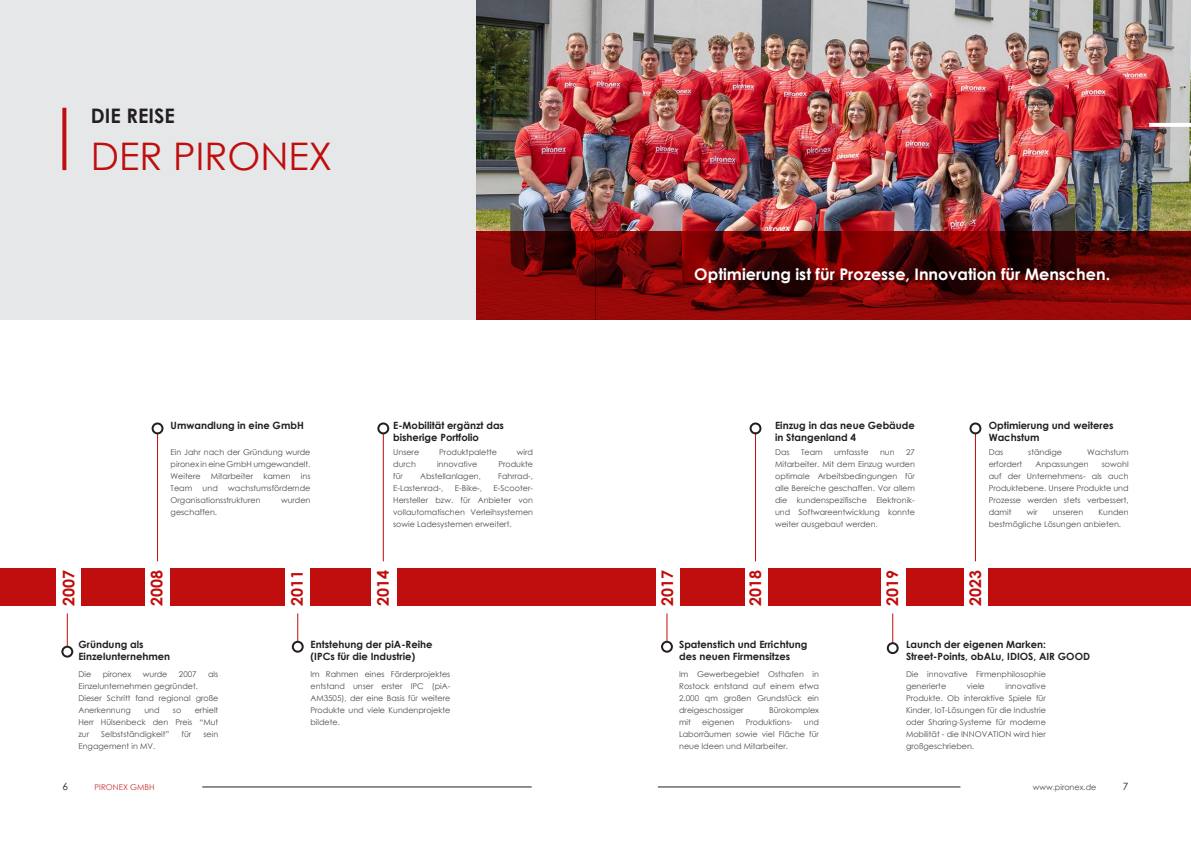
<style>
.page{position:relative;width:1191px;height:842px;background:#fff}
.page>*{position:absolute;margin:0;border:0;box-sizing:border-box;transform-origin:0 0}
.t1{font:38px "Century Gothic";color:#c00d0d}
.t2{font:700 20px "Century Gothic";color:#231f20}
.t3{font:700 16px "Century Gothic";color:#fff}
.t4{font:700 16px "Century Gothic";color:#c00d0d}
.t5{font:700 10px/12px "Century Gothic";color:#231f20}
.t6{font:10px "Century Gothic";color:#231f20}
.t7{font:8px/12px "Century Gothic";color:#4b4c4d;text-align:justify}
.t8{font:8px "Century Gothic";color:#c93131}
</style>
<div class="page">
<img style="left:476px;top:0;width:715px;height:231px">
<div style="left:0;top:0;width:476px;height:320px;background:#e6e7e9"></div>
<svg style="left:476px;top:231px;width:119px;height:89px;background:#7d0706"></svg>
<svg style="left:595px;top:231px;width:596px;height:89px;background:#6c0505"></svg>
<svg style="left:62px;top:108px;width:4px;height:62px"></svg>
<hr style="left:1149px;top:123px;width:42px;height:4px;background:#fff">
<hr style="left:67px;top:613px;width:1px;height:34px;background:#c00d0d">
<svg style="left:297px;top:613px;width:1px;height:28px"></svg>
<svg style="left:666px;top:613px;width:1px;height:28px"></svg>
<hr style="left:892px;top:613px;width:1px;height:30px;background:#c00d0d">
<hr style="left:157px;top:433px;width:1px;height:128px;background:#c00d0d">
<hr style="left:383px;top:433px;width:1px;height:128px;background:#c00d0d">
<hr style="left:755px;top:432px;width:1px;height:129px;background:#c00d0d">
<hr style="left:975px;top:433px;width:1px;height:128px;background:#c00d0d">
<div style="left:61px;top:646px;width:12px;height:12px;border:2px solid #231f20;border-radius:50%"></div>
<div style="left:292px;top:641px;width:12px;height:12px;border:2px solid #231f20;border-radius:50%"></div>
<div style="left:377px;top:422px;width:12px;height:12px;border:2px solid #231f20;border-radius:50%"></div>
<div style="left:152px;top:422px;width:11px;height:12px;border:2px solid #231f20;border-radius:50%"></div>
<div style="left:749px;top:422px;width:12px;height:12px;border:2px solid #231f20;border-radius:50%"></div>
<div style="left:661px;top:641px;width:12px;height:12px;border:2px solid #231f20;border-radius:50%"></div>
<div style="left:886px;top:642px;width:12px;height:12px;border:2px solid #231f20;border-radius:50%"></div>
<div style="left:969px;top:422px;width:12px;height:12px;border:2px solid #231f20;border-radius:50%"></div>
<div style="left:0;top:568px;width:56px;height:38px;background:#c00d0d"></div>
<div style="left:82px;top:568px;width:63px;height:38px;background:#c00d0d"></div>
<div style="left:310px;top:568px;width:61px;height:38px;background:#c00d0d"></div>
<div style="left:595px;top:568px;width:61px;height:38px;background:#c00d0d"></div>
<div style="left:680px;top:568px;width:64px;height:38px;background:#c00d0d"></div>
<div style="left:906px;top:568px;width:57px;height:38px;background:#c00d0d"></div>
<div style="left:988px;top:568px;width:203px;height:38px;background:#c00d0d"></div>
<div style="left:767px;top:568px;width:113px;height:38px;background:#c00d0d"></div>
<div style="left:397px;top:568px;width:198px;height:38px;background:#c00d0d"></div>
<div style="left:171px;top:568px;width:114px;height:38px;background:#c00d0d"></div>
<hr style="left:202px;top:787px;width:329px;height:1px;background:#231f20">
<hr style="left:658px;top:787px;width:302px;height:1px;background:#231f20">
<h2 class="t2" style="left:91px;top:100px;width:85px">DIE REISE</h2>
<h1 class="t1" style="left:91px;top:129px;width:243px">DER PIRONEX</h1>
<h3 class="t3" style="left:694px;top:262px;width:417px">Optimierung ist für Prozesse, Innovation für Menschen.</h3>
<p class="t5" style="left:171px;top:418px;width:135px">Umwandlung in eine GmbH</p>
<p class="t5" style="left:393px;top:418px;width:112px">E-Mobilität ergänzt das bisherige Portfolio</p>
<p class="t5" style="left:775px;top:418px;width:141px">Einzug in das neue Gebäude in Stangenland 4</p>
<p class="t5" style="left:988px;top:418px;width:126px">Optimierung und weiteres<br>Wachstum</p>
<p class="t7" style="left:171px;top:446px;width:141px">Ein Jahr nach der Gründung wurde pironex in eine GmbH umgewandelt.<br>Weitere</p>
<p class="t7" style="left:393px;top:446px;width:28px">Unsere</p>
<p class="t7" style="left:439px;top:446px;width:59px">Produktpalette</p>
<p class="t7" style="left:517px;top:446px;width:18px">wird</p>
<p class="t7" style="left:393px;top:458px;width:24px">durch</p>
<p class="t7" style="left:437px;top:458px;width:42px">innovative</p>
<p class="t7" style="left:498px;top:458px;width:36px">Produkte</p>
<p class="t7" style="left:393px;top:470px;width:11px">für</p>
<p class="t7" style="left:420px;top:470px;width:62px">Abstellanlagen,</p>
<p class="t7" style="left:498px;top:470px;width:36px">Fahrrad-,</p>
<p class="t7" style="left:393px;top:482px;width:52px">E-Lastenrad-,</p>
<p class="t7" style="left:455px;top:482px;width:29px">E-Bike-,</p>
<p class="t7" style="left:775px;top:446px;width:16px">Das</p>
<p class="t7" style="left:801px;top:446px;width:23px">Team</p>
<p class="t7" style="left:834px;top:446px;width:36px">umfasste</p>
<p class="t7" style="left:880px;top:446px;width:16px">nun</p>
<p class="t7" style="left:988px;top:446px;width:16px">Das</p>
<p class="t7" style="left:1028px;top:446px;width:35px">ständige</p>
<p class="t7" style="left:1087px;top:446px;width:43px">Wachstum</p>
<p class="t7" style="left:988px;top:458px;width:35px">erfordert</p>
<p class="t7" style="left:1035px;top:458px;width:55px">Anpassungen</p>
<p class="t7" style="left:775px;top:446px;width:141px;text-indent:131px">27<br>Mitarbeiter. Mit dem Einzug wurden optimale Arbeitsbedingungen für alle Bereiche geschaffen. Vor allem die kundenspezifische Elektronik&shy;und Softwareentwicklung konnte weiter ausgebaut werden.</p>
<p class="t7" style="left:988px;top:458px;width:141px;text-indent:113px">sowohl auf der Unternehmens- als auch Produktebene. Unsere Produkte und Prozesse werden stets verbessert, damit</p>
<p class="t7" style="left:211px;top:470px;width:44px">Mitarbeiter</p>
<p class="t7" style="left:263px;top:470px;width:29px">kamen</p>
<p class="t7" style="left:301px;top:470px;width:11px">ins</p>
<p class="t7" style="left:171px;top:482px;width:141px;text-indent:58px">wachstumsfördernde<br>Organisationsstrukturen</p>
<p class="t7" style="left:171px;top:482px;width:23px">Team</p>
<p class="t7" style="left:203px;top:482px;width:17px">und</p>
<p class="t7" style="left:393px;top:482px;width:141px;text-indent:100px">E-Scooter-Hersteller bzw. für Anbieter von vollautomatischen Verleihsystemen sowie Ladesystemen erweitert.</p>
<p class="t7" style="left:281px;top:494px;width:31px">wurden</p>
<p class="t7" style="left:171px;top:506px;width:48px">geschaffen.</p>
<p class="t7" style="left:1026px;top:506px;width:12px">wir</p>
<p class="t7" style="left:1052px;top:506px;width:32px">unseren</p>
<p class="t7" style="left:988px;top:506px;width:141px;text-indent:110px">Kunden bestmögliche Lösungen anbieten.</p>
<h3 class="t4" style="left:56px;top:606px;width:37px;rotate:-90deg">2007</h3>
<h3 class="t4" style="left:145px;top:606px;width:37px;rotate:-90deg">2008</h3>
<h3 class="t4" style="left:285px;top:606px;width:37px;rotate:-90deg">2011</h3>
<h3 class="t4" style="left:371px;top:606px;width:37px;rotate:-90deg">2014</h3>
<h3 class="t4" style="left:655px;top:606px;width:37px;rotate:-90deg">2017</h3>
<h3 class="t4" style="left:743px;top:606px;width:37px;rotate:-90deg">2018</h3>
<h3 class="t4" style="left:880px;top:606px;width:37px;rotate:-90deg">2019</h3>
<h3 class="t4" style="left:963px;top:606px;width:37px;rotate:-90deg">2023</h3>
<p class="t5" style="left:78px;top:638px;width:93px">Gründung als<br>Einzelunternehmen</p>
<p class="t5" style="left:310px;top:638px;width:124px">Entstehung der piA-Reihe (IPCs für die Industrie)</p>
<p class="t5" style="left:679px;top:638px;width:130px">Spatenstich und Errichtung des neuen Firmensitzes</p>
<p class="t5" style="left:906px;top:638px;width:186px">Launch der eigenen Marken:<br>Street-Points, obALu, IDIOS, AIR GOOD</p>
<p class="t7" style="left:78px;top:668px;width:14px">Die</p>
<p class="t7" style="left:103px;top:668px;width:30px">pironex</p>
<p class="t7" style="left:143px;top:668px;width:26px">wurde</p>
<p class="t7" style="left:179px;top:668px;width:19px">2007</p>
<p class="t7" style="left:208px;top:668px;width:12px">als</p>
<p class="t7" style="left:78px;top:680px;width:141px;text-align:left">Einzelunternehmen gegründet.<br>Dieser Schritt fand regional große<br>Anerkennung</p>
<p class="t7" style="left:78px;top:704px;width:141px;text-indent:116px">erhielt Herr Hülsenbeck den Preis “Mut zur</p>
<p class="t7" style="left:144px;top:704px;width:17px">und</p>
<p class="t7" style="left:173px;top:704px;width:10px">so</p>
<p class="t7" style="left:101px;top:728px;width:70px">Selbstständigkeit”</p>
<p class="t7" style="left:182px;top:728px;width:11px">für</p>
<p class="t7" style="left:203px;top:728px;width:16px">sein</p>
<p class="t7" style="left:78px;top:740px;width:78px">Engagement in MV.</p>
<p class="t7" style="left:310px;top:668px;width:141px">Im Rahmen eines Förderprojektes entstand unser erster IPC (piA-AM3505), der eine Basis für weitere Produkte und viele Kundenprojekte bildete.</p>
<p class="t7" style="left:679px;top:668px;width:141px">Im Gewerbegebiet Osthafen in Rostock entstand auf einem etwa 2.000 qm großen Grundstück ein dreigeschossiger</p>
<p class="t7" style="left:769px;top:704px;width:51px">Bürokomplex</p>
<p class="t7" style="left:679px;top:716px;width:13px">mit</p>
<p class="t7" style="left:702px;top:716px;width:34px">eigenen</p>
<p class="t7" style="left:745px;top:716px;width:48px">Produktions-</p>
<p class="t7" style="left:679px;top:716px;width:141px;text-indent:125px">und Laborräumen sowie viel Fläche für neue Ideen und Mitarbeiter.</p>
<p class="t7" style="left:906px;top:668px;width:141px">Die innovative Firmenphilosophie generierte</p>
<p class="t7" style="left:906px;top:680px;width:141px;text-indent:99px">innovative Produkte. Ob interaktive Spiele für Kinder, IoT-Lösungen für die Industrie oder Sharing-Systeme für moderne Mobilität - die INNOVATION wird hier großgeschrieben.</p>
<p class="t7" style="left:966px;top:680px;width:20px">viele</p>
<p class="t6" style="left:62px;top:780px;width:7px">6</p>
<p class="t8" style="left:94px;top:782px;width:62px">PIRONEX GMBH</p>
<p class="t7" style="left:1032px;top:781px;width:65px">www.pironex.de</p>
<p class="t6" style="left:1122px;top:779px;width:7px">7</p>
</div>
